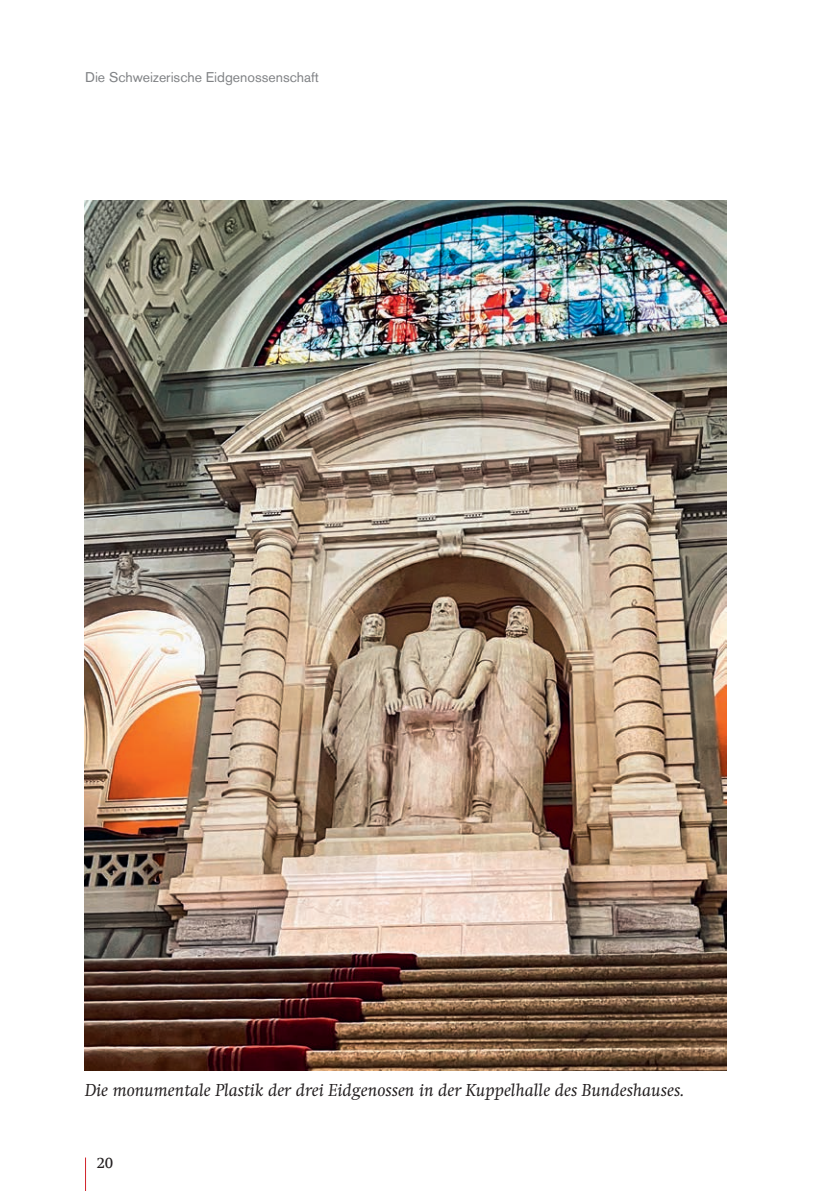
<style>
.page{position:relative;width:840px;height:1191px;background:#fff}
.page>*{position:absolute;margin:0;border:0;box-sizing:border-box;transform-origin:0 0}
.t1{font:italic 18px "Swift";color:#231f20}
.t2{font:16px "Swift";color:#231f20}
.t3{font:14px "Akzidenz Grotesk BE";color:#808285}
</style>
<div class="page">
<hr style="left:85px;top:1157px;width:1px;height:34px;background:#d1232a">
<img style="left:85px;top:200px;width:641px;height:870px">
<p class="t3" style="left:85px;top:69px;width:235px">Die Schweizerische Eidgenossenschaft</p>
<p class="t1" style="left:85px;top:1080px;width:600px">Die monumentale Plastik der drei Eidgenossen in der Kuppelhalle des Bundeshauses.</p>
<p class="t2" style="left:96px;top:1154px;width:18px">20</p>
</div>
